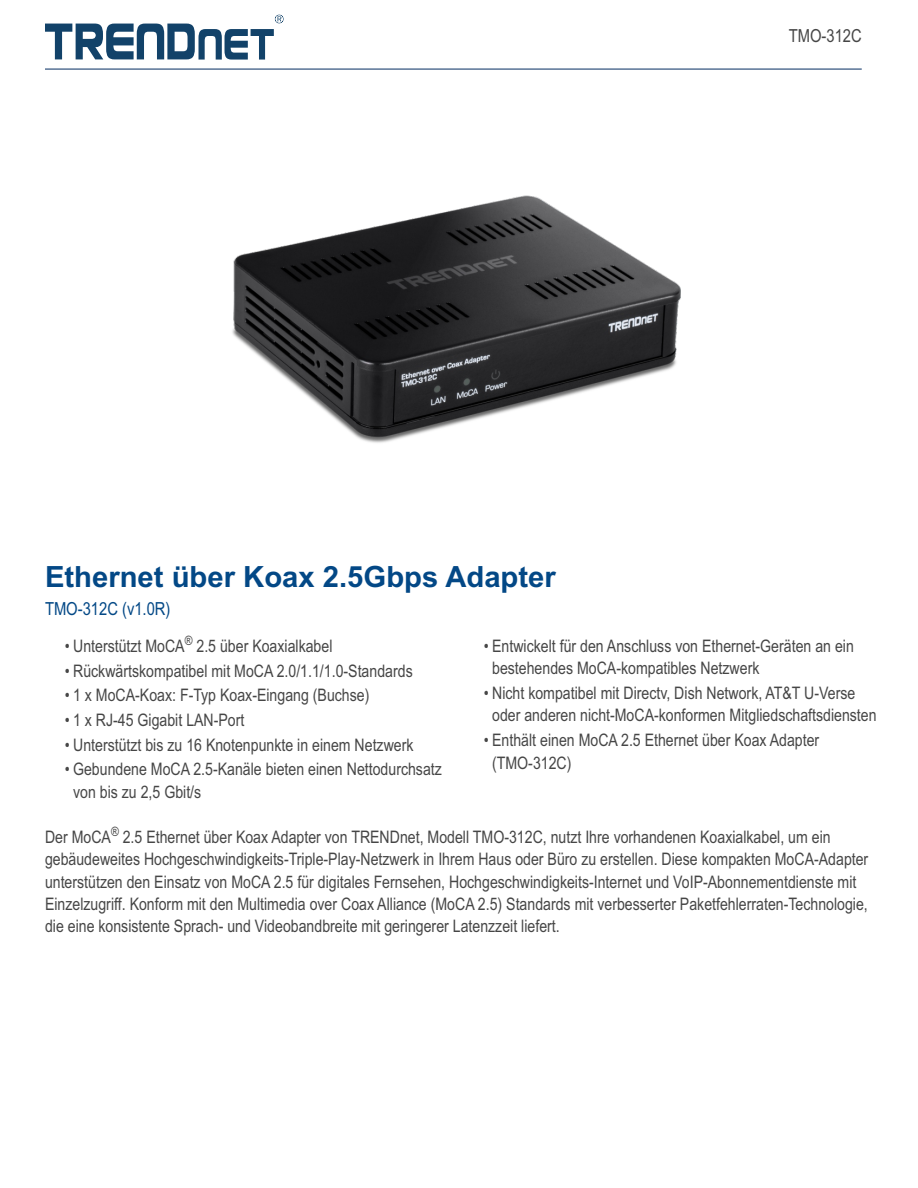
<style>
.page{position:relative;width:918px;height:1188px;background:#fff}
.page>*{position:absolute;margin:0;border:0;box-sizing:border-box;transform-origin:0 0}
.t1{font:700 29.25px "Arial";color:#034886}
.t2{font:18px "Arial Narrow";color:#034886}
.t3{font:18px "Arial Narrow";color:#464646}
.t4{font:17.25px/22.5px "Arial Narrow";color:#464646}
</style>
<div class="page">
<svg style="left:45px;top:15px;width:238px;height:45px"></svg>
<img style="left:232px;top:195px;width:449px;height:248px">
<hr style="left:45px;top:68px;width:817px;height:2px;background:#32537e">
<p class="t3" style="left:789px;top:28px;width:74px">TMO-312C</p>
<h1 class="t1" style="left:45px;top:566px;width:512px">Ethernet über Koax 2.5Gbps Adapter</h1>
<p class="t2" style="left:45px;top:602px;width:127px">TMO-312C (v1.0R)</p>
<p class="t4" style="left:65px;top:636px;width:269px">• Unterstützt MoCA<sup>®</sup> 2.5 über Koaxialkabel</p>
<p class="t4" style="left:65px;top:661px;width:349px">• Rückwärtskompatibel mit MoCA 2.0/1.1/1.0-Standards</p>
<p class="t4" style="left:65px;top:686px;width:306px">• 1 x MoCA-Koax: F-Typ Koax-Eingang (Buchse)</p>
<p class="t4" style="left:65px;top:710px;width:181px">• 1 x RJ-45 Gigabit LAN-Port</p>
<p class="t4" style="left:65px;top:735px;width:350px">• Unterstützt bis zu 16 Knotenpunkte in einem Netzwerk</p>
<p class="t4" style="left:73px;top:760px;width:370px;text-indent:-8px">• Gebundene MoCA 2.5-Kanäle bieten einen Nettodurchsatz von bis zu 2,5 Gbit/s</p>
<p class="t4" style="left:492px;top:636px;width:363px;text-indent:-8px">• Entwickelt für den Anschluss von Ethernet-Geräten an ein bestehendes MoCA-kompatibles Netzwerk</p>
<p class="t4" style="left:492px;top:683px;width:386px;text-indent:-8px">• Nicht kompatibel mit Directv, Dish Network, AT&amp;T U-Verse oder anderen nicht-MoCA-konformen Mitgliedschaftsdiensten</p>
<p class="t4" style="left:492px;top:731px;width:329px;text-indent:-8px">• Enthält einen MoCA 2.5 Ethernet über Koax Adapter (TMO-312C)</p>
<p class="t4" style="left:45px;top:827px;width:825px">Der MoCA<sup>®</sup> 2.5 Ethernet über Koax Adapter von TRENDnet, Modell TMO-312C, nutzt Ihre vorhandenen Koaxialkabel, um ein gebäudeweites Hochgeschwindigkeits-Triple-Play-Netzwerk in Ihrem Haus oder Büro zu erstellen. Diese kompakten MoCA-Adapter unterstützen den Einsatz von MoCA 2.5 für digitales Fernsehen, Hochgeschwindigkeits-Internet und VoIP-Abonnementdienste mit Einzelzugriff. Konform mit den Multimedia over Coax Alliance (MoCA 2.5) Standards mit verbesserter Paketfehlerraten-Technologie, die eine konsistente Sprach- und Videobandbreite mit geringerer Latenzzeit liefert.</p>
</div>
